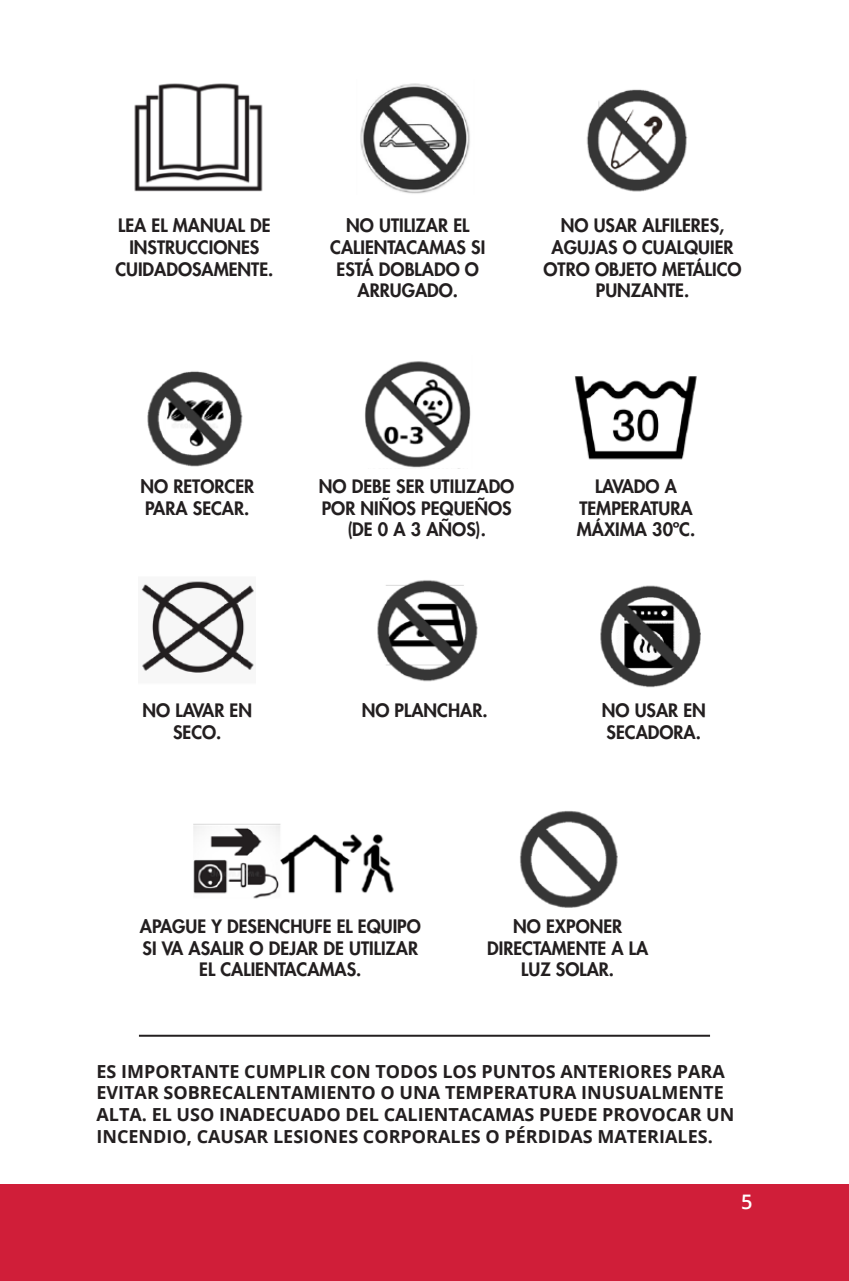
<style>
.page{position:relative;width:849px;height:1281px;background:#fff}
.page>*{position:absolute;margin:0;border:0;box-sizing:border-box;transform-origin:0 0}
.t1{font:600 20px "Open Sans";color:#fff}
.t2{font:800 18px/21.6px "Futura Std";color:#231f20;text-align:center}
.t3{font:700 18px/21.6px "Open Sans";color:#231f20}
</style>
<div class="page">
<div style="left:0;top:1184px;width:849px;height:97px;background:#d01e39"></div>
<img style="left:134px;top:83px;width:129px;height:109px">
<img style="left:360px;top:83px;width:110px;height:111px">
<img style="left:586px;top:89px;width:102px;height:103px">
<img style="left:147px;top:371px;width:96px;height:96px">
<img style="left:574px;top:376px;width:123px;height:84px">
<img style="left:141px;top:581px;width:113px;height:92px">
<img style="left:377px;top:580px;width:101px;height:102px">
<img style="left:364px;top:361px;width:107px;height:108px">
<img style="left:193px;top:824px;width:201px;height:75px">
<img style="left:520px;top:811px;width:98px;height:97px">
<img style="left:600px;top:585px;width:101px;height:102px">
<hr style="left:139px;top:1034px;width:571px;height:2px;background:#231f20">
<p class="t2" style="left:115px;top:215px;width:160px">LEA EL MANUAL DE<br>INSTRUCCIONES<br>CUIDADOSAMENTE.</p>
<p class="t2" style="left:543px;top:215px;width:200px">NO USAR ALFILERES,<br>AGUJAS O CUALQUIER<br>OTRO OBJETO METÁLICO<br>PUNZANTE.</p>
<p class="t2" style="left:330px;top:215px;width:156px">NO UTILIZAR EL<br>CALIENTACAMAS SI<br>ESTÁ DOBLADO O<br>ARRUGADO.</p>
<p class="t2" style="left:140px;top:476px;width:115px;text-align:left">NO RETORCER<br>PARA SECAR.</p>
<p class="t2" style="left:319px;top:476px;width:197px">NO DEBE SER UTILIZADO<br>POR NIÑOS PEQUEÑOS (DE 0 A 3 AÑOS).</p>
<p class="t2" style="left:577px;top:476px;width:120px">LAVADO A<br>TEMPERATURA<br>MÁXIMA 30ºC.</p>
<p class="t2" style="left:143px;top:699px;width:111px">NO LAVAR EN<br>SECO.</p>
<p class="t2" style="left:362px;top:699px;width:127px">NO PLANCHAR.</p>
<p class="t2" style="left:601px;top:699px;width:106px;text-align:left">NO USAR EN<br>SECADORA.</p>
<p class="t2" style="left:140px;top:915px;width:282px">APAGUE Y DESENCHUFE EL EQUIPO<br>SI VA ASALIR O DEJAR DE UTILIZAR<br>EL CALIENTACAMAS.</p>
<p class="t2" style="left:487px;top:915px;width:163px">NO EXPONER<br>DIRECTAMENTE A LA<br>LUZ SOLAR.</p>
<p class="t3" style="left:96px;top:1060px;width:639px">ES IMPORTANTE CUMPLIR CON TODOS LOS PUNTOS ANTERIORES PARA EVITAR SOBRECALENTAMIENTO O UNA TEMPERATURA INUSUALMENTE ALTA. EL USO INADECUADO DEL CALIENTACAMAS PUEDE PROVOCAR UN INCENDIO, CAUSAR LESIONES CORPORALES O PÉRDIDAS MATERIALES.</p>
<p class="t1" style="left:741px;top:1188px;width:13px">5</p>
</div>
